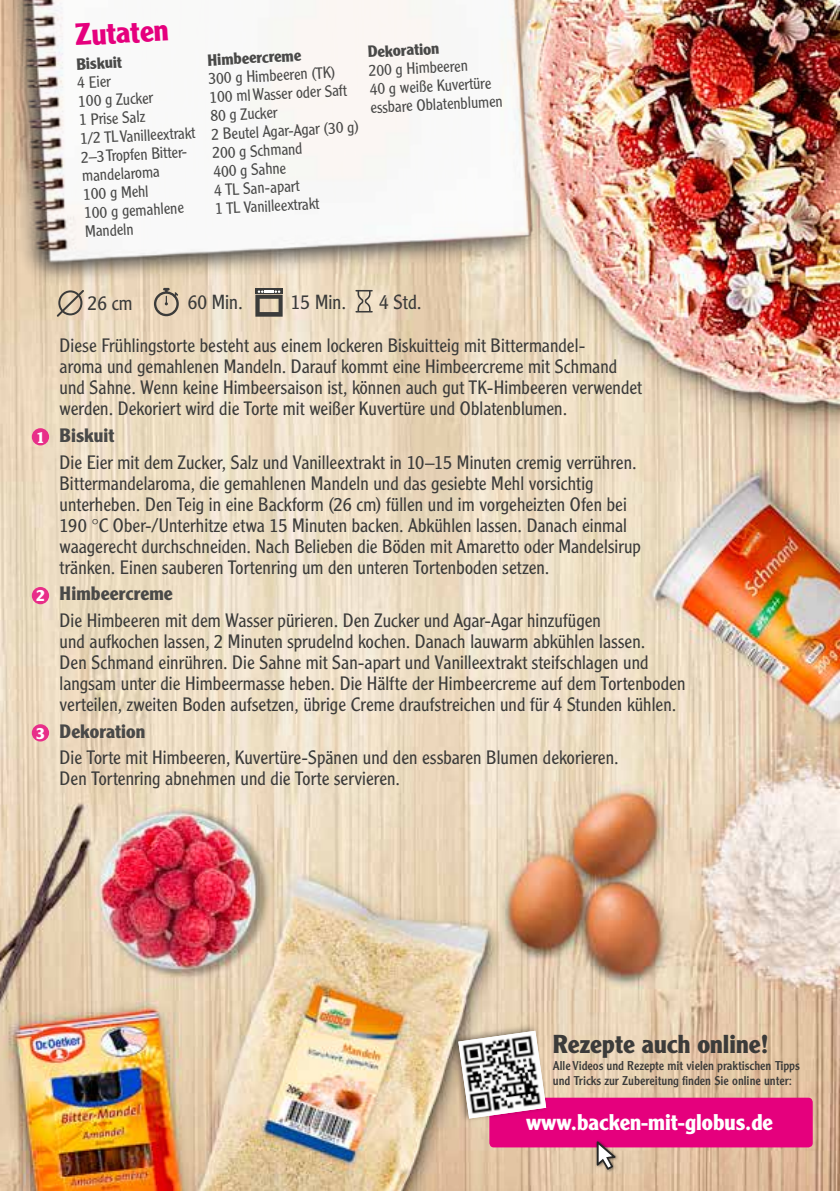
<style>
.page{position:relative;width:840px;height:1191px;background:#fff}
.page>*{position:absolute;margin:0;border:0;box-sizing:border-box;transform-origin:0 0}
.t1{font:700 30px "Clearface Gothic LT Std";color:#e5007d}
.t2{font:700 25.4px "Clearface Gothic LT Std";color:#3b3b3a}
.t3{font:700 22.2px "Clearface Gothic LT Std";color:#fff}
.t4{font:300 20px "Clearface Gothic LT Std";color:#3b3b3a}
.t5{font:300 19px/21px "Clearface Gothic LT Std";letter-spacing:.005em;color:#3b3b3a}
.t6{font:700 19px "Clearface Gothic LT Std";letter-spacing:.005em;color:#494948}
.t7{font:300 16px/18.6px "Clearface Gothic LT Std";color:#494948}
.t8{font:700 16px "Clearface Gothic LT Std";color:#494948}
.t9{font:700 16px "Clearface Gothic LT Std";color:#fff}
.t10{font:12.6px/15.2px "Clearface Gothic LT Std";color:#3b3b3a}
</style>
<div class="page">
<img style="left:0;top:0;width:839px;height:1191px">
<img style="left:0;top:0;width:659px;height:416px">
<div style="left:489px;top:1097px;width:323px;height:50px;background:#e5007d;border-radius:5px"></div>
<div style="left:594px;top:1139px;width:24px;height:33px;background:#000;opacity:.45"></div>
<svg style="left:596px;top:1141px;width:19px;height:28px"></svg>
<div style="left:450px;top:1024px;width:99px;height:99px;background:#000;opacity:.4"></div>
<img style="left:458px;top:1030px;width:88px;height:88px">
<div style="left:32px;top:428px;width:17px;height:17px;background:#e82e89;border-radius:50%"></div>
<div style="left:32px;top:587px;width:17px;height:17px;background:#e82e89;border-radius:50%"></div>
<svg style="left:154px;top:288px;width:25px;height:28px"></svg>
<svg style="left:355px;top:290px;width:17px;height:22px"></svg>
<div style="left:32px;top:724px;width:17px;height:17px;background:#e82e89;border-radius:50%"></div>
<svg style="left:55px;top:288px;width:31px;height:30px"></svg>
<div style="left:255px;top:288px;width:27px;height:6px;background:#3b3b3a"></div>
<svg style="left:255px;top:290px;width:27px;height:27px"></svg>
<h1 class="t1" style="left:74px;top:17px;width:95px;rotate:-3deg">Zutaten</h1>
<p class="t8" style="left:76px;top:55px;width:47px;rotate:-3deg">Biskuit</p>
<p class="t7" style="left:77px;top:73px;width:117px;rotate:-3deg">4 Eier<br>100 g Zucker<br>1 Prise Salz<br>1/2 TL Vanilleextrakt<br>2–3 Tropfen Bitter&shy;mandelaroma<br>100 g Mehl<br>100 g gemahlene<br>Mandeln</p>
<p class="t8" style="left:207px;top:51px;width:95px;rotate:-3deg">Himbeercreme</p>
<p class="t7" style="left:208px;top:69px;width:149px;rotate:-3deg">300 g Himbeeren (TK)<br>100 ml Wasser oder Saft<br>80 g Zucker<br>2 Beutel Agar-Agar (30 g)<br>200 g Schmand<br>400 g Sahne<br>4 TL San-apart<br>1 TL Vanilleextrakt</p>
<p class="t8" style="left:367px;top:43px;width:73px;rotate:-3deg">Dekoration</p>
<p class="t7" style="left:368px;top:61px;width:134px;rotate:-3deg">200 g Himbeeren<br>40 g weiße Kuvertüre essbare Oblatenblumen</p>
<p class="t9" style="left:36px;top:427px;width:10px">1</p>
<p class="t9" style="left:36px;top:586px;width:10px">2</p>
<p class="t9" style="left:36px;top:723px;width:10px">3</p>
<p class="t4" style="left:379px;top:290px;width:44px">4 Std.</p>
<p class="t4" style="left:188px;top:290px;width:57px">60 Min.</p>
<p class="t5" style="left:60px;top:335px;width:583px">Diese Frühlingstorte besteht aus einem lockeren Biskuitteig mit Bittermandel-<br>aroma und gemahlenen Mandeln. Darauf kommt eine Himbeercreme mit Schmand und Sahne. Wenn keine Himbeersaison ist, können auch gut TK-Himbeeren verwendet werden. Dekoriert wird die Torte mit weißer Kuvertüre und Oblatenblumen.</p>
<p class="t6" style="left:60px;top:424px;width:56px">Biskuit</p>
<p class="t5" style="left:60px;top:451px;width:582px">Die Eier mit dem Zucker, Salz und Vanilleextrakt in 10–15 Minuten cremig verrühren.<br>Bittermandelaroma, die gemahlenen Mandeln und das gesiebte Mehl vorsichtig unterheben. Den Teig in eine Backform (26 cm) füllen und im vorgeheizten Ofen bei 190 °C Ober-/Unterhitze etwa 15 Minuten backen. Abkühlen lassen. Danach einmal waagerecht durchschneiden. Nach Belieben die Böden mit Amaretto oder Mandelsirup tränken. Einen sauberen Tortenring um den unteren Tortenboden setzen.</p>
<p class="t6" style="left:60px;top:582px;width:115px">Himbeercreme</p>
<p class="t5" style="left:60px;top:609px;width:627px">Die Himbeeren mit dem Wasser pürieren. Den Zucker und Agar-Agar hinzufügen<br>und aufkochen lassen, 2 Minuten sprudelnd kochen. Danach lauwarm abkühlen lassen.<br>Den Schmand einrühren. Die Sahne mit San-apart und Vanilleextrakt steifschlagen und langsam unter die Himbeermasse heben. Die Hälfte der Himbeercreme auf dem Tortenboden verteilen, zweiten Boden aufsetzen, übrige Creme draufstreichen und für 4 Stunden kühlen.</p>
<p class="t6" style="left:60px;top:720px;width:87px">Dekoration</p>
<p class="t5" style="left:60px;top:747px;width:560px">Die Torte mit Himbeeren, Kuvertüre-Spänen und den essbaren Blumen dekorieren.<br>Den Tortenring abnehmen und die Torte servieren.</p>
<p class="t4" style="left:88px;top:291px;width:46px">26 cm</p>
<p class="t4" style="left:291px;top:290px;width:57px">15 Min.</p>
<h2 class="t2" style="left:552px;top:1029px;width:217px">Rezepte auch online!</h2>
<p class="t10" style="left:552px;top:1057px;width:248px">Alle Videos und Rezepte mit vielen praktischen Tipps und Tricks zur Zubereitung finden Sie online unter:</p>
<p class="t3" style="left:525px;top:1109px;width:248px">www.backen-mit-globus.de</p>
</div>
